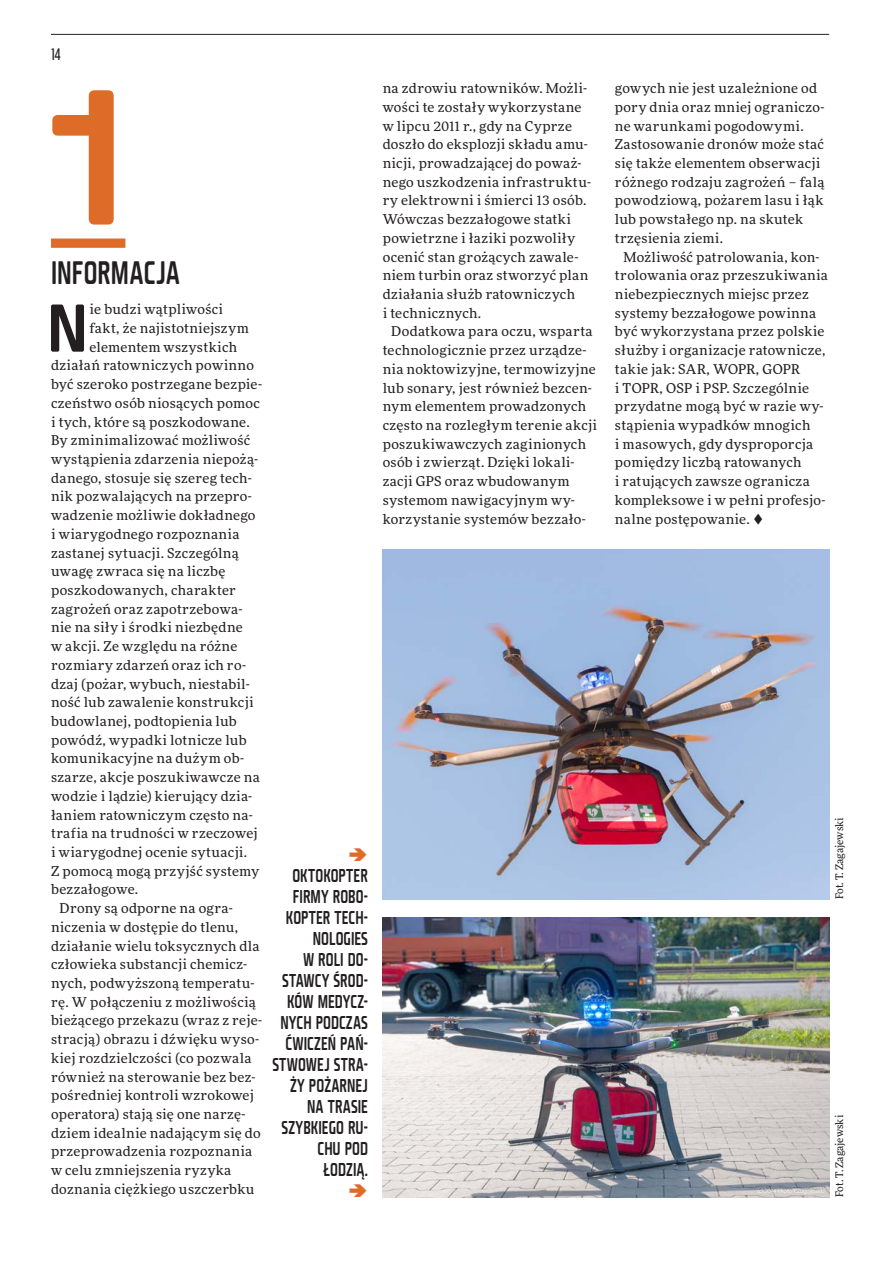
<style>
.page{position:relative;width:893px;height:1263px;background:#fff}
.page>*{position:absolute;margin:0;border:0;box-sizing:border-box;transform-origin:0 0}
.t1{font:186px "Fishmonger MS";color:#de6b27}
.t2{font:65.25px "Fishmonger MS";color:#231f20}
.t3{font:31.5px "Fishmonger MS";letter-spacing:.005em;color:#231f20;scale:.75 1}
.t4{font:18px/21px "Fishmonger MS";letter-spacing:.005em;color:#231f20;text-align:right;scale:.75 1}
.t5{font:16.5px "Chartwell Lines";color:#231f20}
.t6{font:13.5px/18.8px "More Pro";letter-spacing:.02em;color:#231f20}
.t7{font:10.5px "More Pro";color:#231f20}
</style>
<div class="page">
<hr style="left:51px;top:34px;width:778px;height:1px;background:#231f20">
<div style="left:51px;top:238px;width:74px;height:10px;background:#de6b27"></div>
<img style="left:382px;top:550px;width:447px;height:349px">
<img style="left:382px;top:917px;width:447px;height:280px">
<p class="t5" style="left:51px;top:43px;width:11px">14</p>
<h1 class="t1" style="left:51px;top:30px;width:76px">1</h1>
<h3 class="t3" style="left:51px;top:251px;width:174px">INFORMACJA</h3>
<h2 class="t2" style="left:47px;top:283px;width:43px">N</h2>
<p class="t6" style="left:90px;top:299px;width:135px">ie budzi wątpliwości</p>
<p class="t6" style="left:90px;top:318px;width:161px">fakt, że najistotniejszym</p>
<p class="t6" style="left:90px;top:337px;width:149px">elementem wszystkich</p>
<p class="t6" style="left:51px;top:356px;width:204px">działań ratowniczych powinno</p>
<p class="t6" style="left:51px;top:374px;width:212px">być szeroko postrzegane bezpie-</p>
<p class="t6" style="left:51px;top:393px;width:210px">czeństwo osób niosących pomoc</p>
<p class="t6" style="left:51px;top:412px;width:200px">i tych, które są poszkodowane.</p>
<p class="t6" style="left:51px;top:430px;width:201px">By zminimalizować możliwość</p>
<p class="t6" style="left:51px;top:449px;width:209px">wystąpienia zdarzenia niepożą-</p>
<p class="t6" style="left:51px;top:468px;width:202px">danego, stosuje się szereg tech-</p>
<p class="t6" style="left:51px;top:487px;width:202px">nik pozwalających na przepro-</p>
<p class="t6" style="left:51px;top:505px;width:206px">wadzenie możliwie dokładnego</p>
<p class="t6" style="left:51px;top:524px;width:190px">i wiarygodnego rozpoznania</p>
<p class="t6" style="left:51px;top:543px;width:189px">zastanej sytuacji. Szczególną</p>
<p class="t6" style="left:51px;top:561px;width:176px">uwagę zwraca się na liczbę</p>
<p class="t6" style="left:51px;top:580px;width:186px">poszkodowanych, charakter</p>
<p class="t6" style="left:51px;top:599px;width:193px">zagrożeń oraz zapotrzebowa-</p>
<p class="t6" style="left:51px;top:617px;width:193px">nie na siły i środki niezbędne</p>
<p class="t6" style="left:51px;top:636px;width:188px">w akcji. Ze względu na różne</p>
<p class="t6" style="left:51px;top:655px;width:197px">rozmiary zdarzeń oraz ich ro-</p>
<p class="t6" style="left:51px;top:674px;width:200px">dzaj (pożar, wybuch, niestabil-</p>
<p class="t6" style="left:51px;top:692px;width:204px">ność lub zawalenie konstrukcji</p>
<p class="t6" style="left:51px;top:711px;width:187px">budowlanej, podtopienia lub</p>
<p class="t6" style="left:51px;top:730px;width:197px">powódź, wypadki lotnicze lub</p>
<p class="t6" style="left:51px;top:748px;width:195px">komunikacyjne na dużym ob-</p>
<p class="t6" style="left:51px;top:767px;width:210px">szarze, akcje poszukiwawcze na</p>
<p class="t6" style="left:51px;top:786px;width:203px">wodzie i lądzie) kierujący dzia-</p>
<p class="t6" style="left:51px;top:805px;width:203px">łaniem ratowniczym często na-</p>
<p class="t6" style="left:51px;top:823px;width:208px">trafia na trudności w rzeczowej</p>
<p class="t6" style="left:51px;top:842px;width:198px">i wiarygodnej ocenie sytuacji.</p>
<p class="t6" style="left:51px;top:861px;width:210px">Z pomocą mogą przyjść systemy</p>
<p class="t6" style="left:51px;top:879px;width:89px">bezzałogowe.</p>
<p class="t6" style="left:60px;top:898px;width:175px">Drony są odporne na ogra-</p>
<p class="t6" style="left:51px;top:917px;width:189px">niczenia w dostępie do tlenu,</p>
<p class="t6" style="left:51px;top:936px;width:210px">działanie wielu toksycznych dla</p>
<p class="t6" style="left:51px;top:954px;width:198px">człowieka substancji chemicz-</p>
<p class="t6" style="left:51px;top:973px;width:205px">nych, podwyższoną temperatu-</p>
<p class="t6" style="left:51px;top:992px;width:206px">rę. W połączeniu z możliwością</p>
<p class="t6" style="left:51px;top:1010px;width:213px">bieżącego przekazu (wraz z reje-</p>
<p class="t6" style="left:51px;top:1029px;width:210px">stracją) obrazu i dźwięku wyso-</p>
<p class="t6" style="left:51px;top:1048px;width:202px">kiej rozdzielczości (co pozwala</p>
<p class="t6" style="left:51px;top:1067px;width:206px">również na sterowanie bez bez-</p>
<p class="t6" style="left:51px;top:1085px;width:204px">pośredniej kontroli wzrokowej</p>
<p class="t6" style="left:51px;top:1104px;width:196px">operatora) stają się one narzę-</p>
<p class="t6" style="left:51px;top:1123px;width:211px">dziem idealnie nadającym się do</p>
<p class="t6" style="left:51px;top:1141px;width:203px">przeprowadzenia rozpoznania</p>
<p class="t6" style="left:51px;top:1160px;width:182px">w celu zmniejszenia ryzyka</p>
<p class="t6" style="left:51px;top:1179px;width:205px">doznania ciężkiego uszczerbku</p>
<h3 class="t4" style="left:272px;top:864px;width:129px">OKTOKOPTER<br>FIRMY ROBO-<br>KOPTER TECH-<br>NOLOGIES<br>W ROLI DO-<br>STAWCY ŚROD-<br>KÓW MEDYCZ-<br>NYCH PODCZAS<br>ĆWICZEŃ PAŃ-<br>STWOWEJ STRA-<br>ŻY POŻARNEJ<br>NA TRASIE<br>SZYBKIEGO RU-<br>CHU POD<br>ŁODZIĄ.</h3>
<p class="t6" style="left:383px;top:78px;width:210px">na zdrowiu ratowników. Możli&shy;wości te zostały wykorzystane w lipcu 2011 r., gdy na Cyprze doszło do eksplozji składu amu&shy;nicji, prowadzającej do poważ&shy;nego uszkodzenia infrastruktu&shy;ry elektrowni i śmierci 13 osób.<br>Wówczas bezzałogowe statki powietrzne i łaziki pozwoliły ocenić stan grożących zawale&shy;niem turbin oraz stworzyć plan działania służb ratowniczych<br>i technicznych.</p>
<p class="t6" style="left:383px;top:322px;width:216px;text-indent:9px">Dodatkowa para oczu, wsparta technologicznie przez urządze&shy;nia noktowizyjne, termowizyjne lub sonary, jest również bezcen&shy;nym elementem prowadzonych często na rozległym terenie akcji poszukiwawczych zaginionych osób i zwierząt. Dzięki lokali&shy;zacji GPS oraz wbudowanym systemom nawigacyjnym wy&shy;korzystanie systemów bezzało-</p>
<p class="t6" style="left:615px;top:78px;width:211px">gowych nie jest uzależnione od pory dnia oraz mniej ograniczo&shy;ne warunkami pogodowymi.<br>Zastosowanie dronów może stać się także elementem obserwacji różnego rodzaju zagrożeń – falą powodziową, pożarem lasu i łąk lub powstałego np. na skutek trzęsienia ziemi.</p>
<p class="t6" style="left:615px;top:247px;width:215px;text-indent:8px">Możliwość patrolowania, kon&shy;trolowania oraz przeszukiwania niebezpiecznych miejsc przez systemy bezzałogowe powinna być wykorzystana przez polskie służby i organizacje ratownicze, takie jak: SAR, WOPR, GOPR<br>i TOPR, OSP i PSP. Szczególnie przydatne mogą być w razie wy&shy;stąpienia wypadków mnogich<br>i masowych, gdy dysproporcja pomiędzy liczbą ratowanych<br>i ratujących zawsze ogranicza kompleksowe i w pełni profesjo&shy;nalne postępowanie. ▼</p>
<p class="t7" style="left:832px;top:899px;width:83px;rotate:-90deg">Fot. T. Zagajewski</p>
<p class="t7" style="left:832px;top:1197px;width:83px;rotate:-90deg">Fot. T. Zagajewski</p>
</div>
